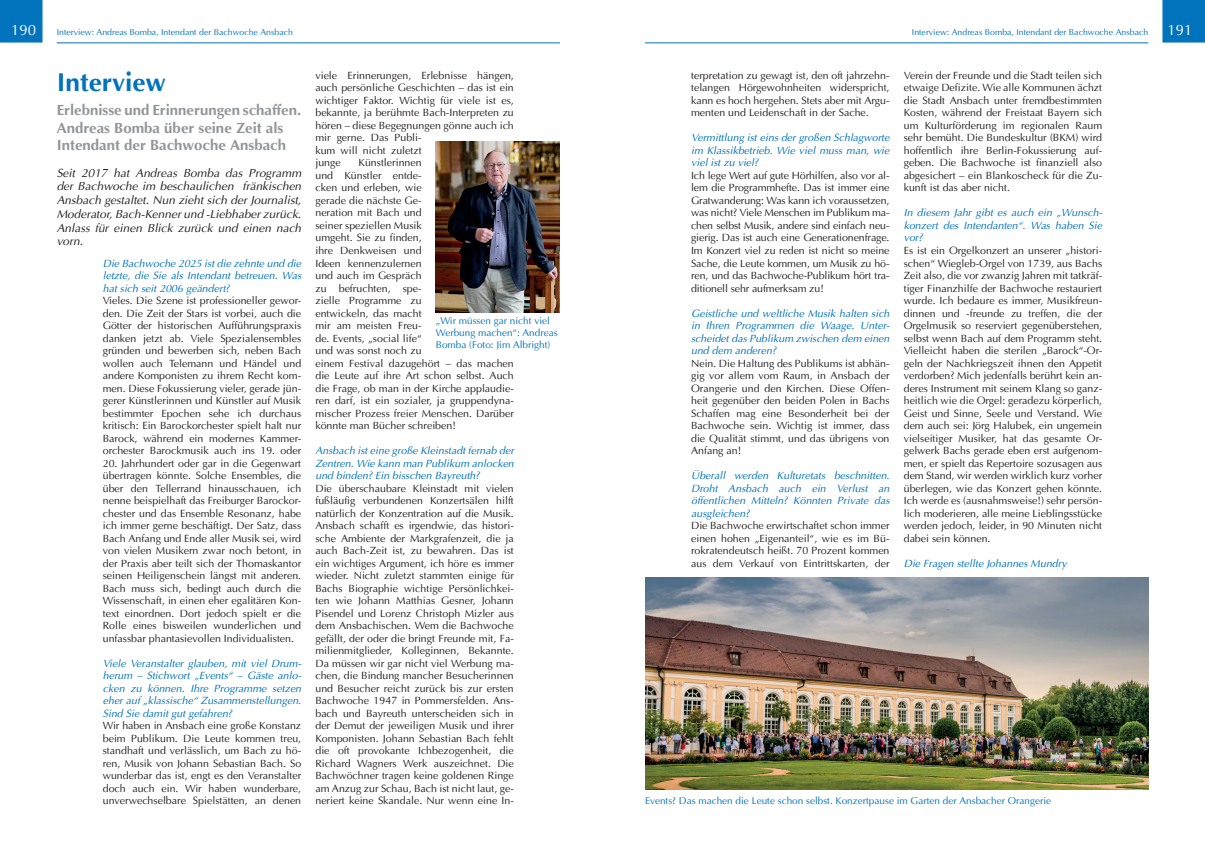
<style>
.page{position:relative;width:1205px;height:851px;background:#fff}
.page>*{position:absolute;margin:0;border:0;box-sizing:border-box;transform-origin:0 0}
.Ü1{font:700 26.25px "Ottawa";color:#0073bc}
.Ü2{font:700 15px/17.5px "Ottawa";color:#939598}
.t1{font:15px "Ottawa Plain";color:#fff}
.Einleitung{font:italic 11.88px/13.8px "Ottawa";color:#231f20;text-align:justify}
.f4{font:10.62px/12.5px "Ottawa Plain";color:#231f20;text-align:justify}
.f4-2{font:italic 10.62px/12.5px "Ottawa";color:#0073bc;text-align:justify}
.Bildlegende{font:10px/12px "Ottawa Plain";color:#0073bc}
.Kopfzeile{font:8.75px "Ottawa Plain";color:#0073bc}
</style>
<div class="page">
<div style="left:0;top:0;width:43px;height:43px;background:#0073bc"></div>
<div style="left:1162px;top:0;width:43px;height:43px;background:#0073bc"></div>
<hr style="left:57px;top:43px;width:503px;height:1px;background:#0073bc">
<hr style="left:645px;top:43px;width:503px;height:1px;background:#0073bc">
<img style="left:436px;top:141px;width:124px;height:171px">
<img style="left:645px;top:578px;width:503px;height:211px">
<h2 class="t1" style="left:11px;top:21px;width:27px">190</h2>
<p class="Kopfzeile" style="left:57px;top:27px;width:238px">Interview: Andreas Bomba, Intendant der Bachwoche Ansbach</p>
<p class="Kopfzeile" style="left:912px;top:27px;width:238px">Interview: Andreas Bomba, Intendant der Bachwoche Ansbach</p>
<h2 class="t1" style="left:1167px;top:21px;width:27px">191</h2>
<p class="Ü1" style="left:57px;top:65px;width:111px">Interview</p>
<p class="Ü2" style="left:57px;top:101px;width:246px">Erlebnisse und Erinnerungen schaffen.</p>
<p class="Ü2" style="left:57px;top:119px;width:231px">Andreas Bomba über seine Zeit als<br>Intendant der Bachwoche Ansbach</p>
<p class="Einleitung" style="left:57px;top:166px;width:246px">Seit 2017 hat Andreas Bomba das Programm der Bachwoche im beschaulichen fränkischen Ansbach gestaltet. Nun zieht sich der Journalist, Moderator, Bach-Kenner und -Liebhaber zurück.<br>Anlass für einen Blick zurück und einen nach vorn.</p>
<p class="f4-2" style="left:103px;top:257px;width:200px">Die Bachwoche 2025 ist die zehnte und die letzte, die Sie als Intendant betreuen. Was hat sich seit 2006 geändert?</p>
<p class="f4" style="left:103px;top:294px;width:200px">Vieles. Die Szene ist professioneller gewor&shy;den. Die Zeit der Stars ist vorbei, auch die Götter der historischen Aufführungspraxis danken jetzt ab. Viele Spezialensembles gründen und bewerben sich, neben Bach wollen auch Telemann und Händel und andere Komponisten zu ihrem Recht kom&shy;men. Diese Fokussierung vieler, gerade jün&shy;gerer Künstlerinnen und Künstler auf Musik bestimmter Epochen sehe ich durchaus kritisch: Ein Barockorchester spielt halt nur Barock, während ein modernes Kammer&shy;orchester Barockmusik auch ins 19. oder</p>
<p class="f4" style="left:103px;top:457px;width:200px">20. Jahrhundert oder gar in die Gegenwart übertragen könnte. Solche Ensembles, die über den Tellerrand hinausschauen, ich nenne beispielhaft das Freiburger Barockor&shy;chester und das Ensemble Resonanz, habe ich immer gerne beschäftigt. Der Satz, dass Bach Anfang und Ende aller Musik sei, wird von vielen Musikern zwar noch betont, in der Praxis aber teilt sich der Thomaskantor seinen Heiligenschein längst mit anderen.<br>Bach muss sich, bedingt auch durch die Wissenschaft, in einen eher egalitären Kon&shy;text einordnen. Dort jedoch spielt er die Rolle eines bisweilen wunderlichen und unfassbar phantasievollen Individualisten.</p>
<p class="f4-2" style="left:103px;top:657px;width:200px">Viele Veranstalter glauben, mit viel Drum&shy;herum – Stichwort „Events“ – Gäste anlo&shy;cken zu können. Ihre Programme setzen eher auf „klassische“ Zusammenstellungen.<br>Sind Sie damit gut gefahren?</p>
<p class="f4" style="left:103px;top:719px;width:200px">Wir haben in Ansbach eine große Konstanz beim Publikum. Die Leute kommen treu, standhaft und verlässlich, um Bach zu hö&shy;ren, Musik von Johann Sebastian Bach. So wunderbar das ist, engt es den Veranstalter doch auch ein. Wir haben wunderbare, unverwechselbare Spielstätten, an denen</p>
<p class="f4" style="left:315px;top:69px;width:200px;text-align:left">viele Erinnerungen, Erlebnisse hängen, auch persönliche Geschichten – das ist ein wichtiger Faktor. Wichtig für viele ist es, bekannte, ja berühmte Bach-Interpreten zu hören – diese Begegnungen gönne auch ich mir gerne. Das Publi-<br>kum will nicht zuletzt<br>junge</p>
<p class="f4" style="left:691px;top:69px;width:200px">terpretation zu gewagt ist, den oft jahrzehn&shy;telangen Hörgewohnheiten widerspricht, kann es hoch hergehen. Stets aber mit Argu&shy;menten und Leidenschaft in der Sache.</p>
<p class="f4-2" style="left:691px;top:132px;width:200px">Vermittlung ist eins der großen Schlagworte im Klassikbetrieb. Wie viel muss man, wie viel ist zu viel?</p>
<p class="f4" style="left:691px;top:169px;width:200px">Ich lege Wert auf gute Hörhilfen, also vor al&shy;lem die Programmhefte. Das ist immer eine Gratwanderung: Was kann ich voraussetzen, was nicht? Viele Menschen im Publikum ma&shy;chen selbst Musik, andere sind einfach neu&shy;gierig. Das ist auch eine Generationenfrage.<br>Im Konzert viel zu reden ist nicht so meine Sache, die Leute kommen, um Musik zu hö&shy;ren, und das Bachwoche-Publikum hört tra&shy;ditionell sehr aufmerksam zu!</p>
<p class="f4-2" style="left:691px;top:307px;width:200px">Geistliche und weltliche Musik halten sich in Ihren Programmen die Waage. Unter&shy;scheidet das Publikum zwischen dem einen und dem anderen?</p>
<p class="f4" style="left:691px;top:357px;width:200px">Nein. Die Haltung des Publikums ist abhän&shy;gig vor allem vom Raum, in Ansbach der Orangerie und den Kirchen. Diese Offen&shy;heit gegenüber den beiden Polen in Bachs Schaffen mag eine Besonderheit bei der Bachwoche sein. Wichtig ist immer, dass die Qualität stimmt, und das übrigens von Anfang an!</p>
<p class="f4-2" style="left:691px;top:469px;width:200px">Überall werden Kulturetats beschnitten.<br>Droht Ansbach auch ein Verlust an öffentlichen Mitteln? Könnten Private das ausgleichen?</p>
<p class="f4" style="left:691px;top:519px;width:200px">Die Bachwoche erwirtschaftet schon immer einen hohen „Eigenanteil“, wie es im Bü&shy;rokratendeutsch heißt. 70 Prozent kommen aus dem Verkauf von Eintrittskarten, der</p>
<p class="f4" style="left:904px;top:69px;width:200px">Verein der Freunde und die Stadt teilen sich etwaige Defizite. Wie alle Kommunen ächzt die Stadt Ansbach unter fremdbestimmten Kosten, während der Freistaat Bayern sich um Kulturförderung im regionalen Raum sehr bemüht. Die Bundeskultur (BKM) wird hoffentlich ihre Berlin-Fokussierung auf&shy;geben. Die Bachwoche ist finanziell also abgesichert – ein Blankoscheck für die Zu&shy;kunft ist das aber nicht.</p>
<p class="f4-2" style="left:904px;top:207px;width:200px">In diesem Jahr gibt es auch ein „Wunsch&shy;konzert des Intendanten“. Was haben Sie vor?</p>
<p class="f4" style="left:904px;top:244px;width:200px">Es ist ein Orgelkonzert an unserer „histori&shy;schen“ Wiegleb-Orgel von 1739, aus Bachs Zeit also, die vor zwanzig Jahren mit tatkräf&shy;tiger Finanzhilfe der Bachwoche restauriert wurde. Ich bedaure es immer, Musikfreun&shy;dinnen und -freunde zu treffen, die der Orgelmusik so reserviert gegenüberstehen, selbst wenn Bach auf dem Programm steht.<br>Vielleicht haben die sterilen „Barock“-Or&shy;geln der Nachkriegszeit ihnen den Appetit verdorben? Mich jedenfalls berührt kein an&shy;deres Instrument mit seinem Klang so ganz&shy;heitlich wie die Orgel: geradezu körperlich, Geist und Sinne, Seele und Verstand. Wie dem auch sei: Jörg Halubek, ein ungemein vielseitiger Musiker, hat das gesamte Or&shy;gelwerk Bachs gerade eben erst aufgenom&shy;men, er spielt das Repertoire sozusagen aus dem Stand, wir werden wirklich kurz vorher überlegen, wie das Konzert gehen könnte.<br>Ich werde es (ausnahmsweise!) sehr persön&shy;lich moderieren, alle meine Lieblingsstücke werden jedoch, leider, in 90 Minuten nicht dabei sein können.</p>
<p class="f4-2" style="left:904px;top:557px;width:164px">Die Fragen stellte Johannes Mundry</p>
<p class="f4" style="left:315px;top:157px;width:200px;text-align:left;text-indent:43px">Künstlerinnen<br>und Künstler entde-<br>cken und erleben, wie<br>gerade die nächste Ge-<br>neration mit Bach und<br>seiner speziellen Musik<br>umgeht. Sie zu finden,<br>ihre Denkweisen und<br>Ideen kennenzulernen<br>und auch im Gespräch<br>zu befruchten, spe-<br>zielle Programme zu<br>entwickeln, das macht<br>mir am meisten Freu-<br>de. Events, „social life“<br>und was sonst noch zu<br>einem Festival dazugehört – das machen die Leute auf ihre Art schon selbst. Auch die Frage, ob man in der Kirche applaudie&shy;ren darf, ist ein sozialer, ja gruppendyna&shy;mischer Prozess freier Menschen. Darüber könnte man Bücher schreiben!</p>
<p class="f4-2" style="left:315px;top:444px;width:200px">Ansbach ist eine große Kleinstadt fernab der Zentren. Wie kann man Publikum anlocken und binden? Ein bisschen Bayreuth?</p>
<p class="f4" style="left:315px;top:482px;width:200px">Die überschaubare Kleinstadt mit vielen fußläufig verbundenen Konzertsälen hilft natürlich der Konzentration auf die Musik.<br>Ansbach schafft es irgendwie, das histori&shy;sche Ambiente der Markgrafenzeit, die ja auch Bach-Zeit ist, zu bewahren. Das ist ein wichtiges Argument, ich höre es immer wieder. Nicht zuletzt stammten einige für Bachs Biographie wichtige Persönlichkei&shy;ten wie Johann Matthias Gesner, Johann Pisendel und Lorenz Christoph Mizler aus dem Ansbachischen. Wem die Bachwoche gefällt, der oder die bringt Freunde mit, Fa&shy;milienmitglieder, Kolleginnen, Bekannte.<br>Da müssen wir gar nicht viel Werbung ma&shy;chen, die Bindung mancher Besucherinnen und Besucher reicht zurück bis zur ersten Bachwoche 1947 in Pommersfelden. Ans&shy;bach und Bayreuth unterscheiden sich in der Demut der jeweiligen Musik und ihrer Komponisten. Johann Sebastian Bach fehlt die oft provokante Ichbezogenheit, die Richard Wagners Werk auszeichnet. Die Bachwöchner tragen keine goldenen Ringe am Anzug zur Schau, Bach ist nicht laut, ge&shy;neriert keine Skandale. Nur wenn eine In-</p>
<p class="Bildlegende" style="left:436px;top:315px;width:123px">„Wir müssen gar nicht viel<br>Werbung machen“: Andreas<br>Bomba (Foto: Jim Albright)</p>
<p class="Bildlegende" style="left:645px;top:795px;width:408px">Events? Das machen die Leute schon selbst. Konzertpause im Garten der Ansbacher Orangerie</p>
</div>
